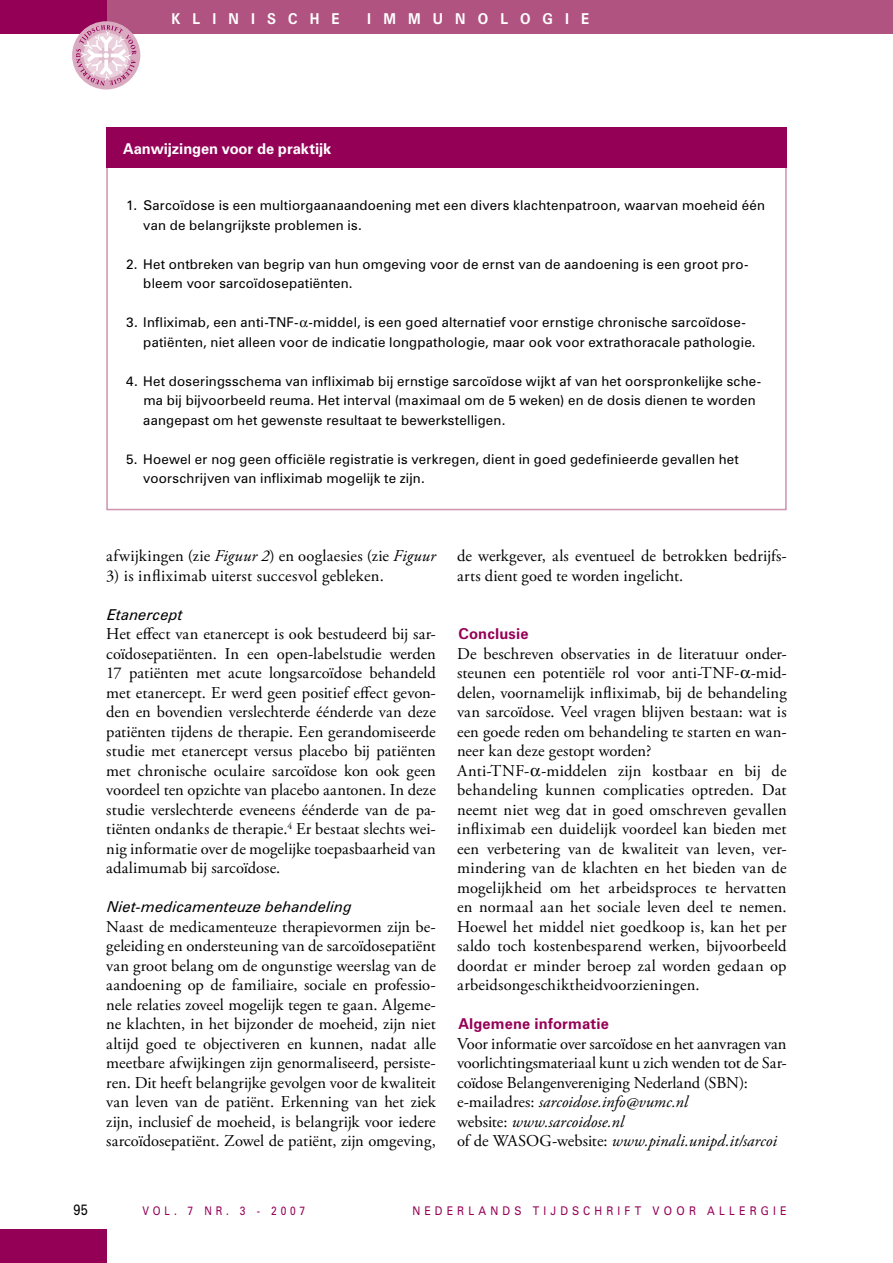
<style>
.page{position:relative;width:893px;height:1263px;background:#fff}
.page>*{position:absolute;margin:0;border:0;box-sizing:border-box;transform-origin:0 0}
.t1{font:16.5px/19.5px "Adobe Garamond Pro";letter-spacing:.005em;color:#000}
.t2{font:italic 15px "Zurich BT";letter-spacing:.005em;color:#000}
.t3{font:700 15px "Zurich BT";color:#950057}
.t4{font:700 15px "Zurich BT";letter-spacing:-.005em;color:#fff}
.t5{font:700 15px "Zurich BT";letter-spacing:.9em;color:#fff;scale:.9 1}
.t6{font:14.85px "Zurich BT";color:#000;scale:.85 1}
.t7{font:13.5px/19.5px "Zurich BT";letter-spacing:.015em;color:#000}
.t8{font:12px "Zurich BT";letter-spacing:.38em;color:#950057;scale:.9 1}
.t9{font:12px "Zurich BT";letter-spacing:.38em;color:#950057;scale:.85 1}
.s1{font-style:italic}
</style>
<div class="page">
<div style="left:0;top:0;width:893px;height:34px;background:#b15380"></div>
<div style="left:0;top:0;width:106px;height:34px;background:#950057"></div>
<div style="left:72px;top:21px;width:68px;height:68px;background:#daaac0;border-radius:50%"></div>
<svg style="left:76px;top:25px;width:60px;height:61px"></svg>
<div style="left:0;top:1229px;width:106px;height:34px;background:#950057"></div>
<div style="left:106px;top:128px;width:681px;height:40px;background:#950057"></div>
<p class="t5" style="left:172px;top:10px;width:188px">Klinische</p>
<p class="t5" style="left:367px;top:10px;width:248px">immunologie</p>
<p class="t4" style="left:123px;top:139px;width:210px">Aanwijzingen voor de praktijk</p>
<p class="t7" style="left:143px;top:195px;width:623px;text-indent:-17px">1. Sarcoïdose is een multiorgaanaandoening met een divers klachtenpatroon, waarvan moeheid één van de belangrijkste problemen is.</p>
<p class="t7" style="left:143px;top:254px;width:607px;text-indent:-17px">2. Het ontbreken van begrip van hun omgeving voor de ernst van de aandoening is een groot pro&shy;bleem voor sarcoïdosepatiënten.</p>
<p class="t7" style="left:143px;top:312px;width:614px;text-indent:-17px">3. I nfliximab, een anti-TNF- -middel, is een goed alternatief voor ernstige chronische sarcoïdose&shy;patiënten, niet alleen voor de indicatie longpathologie, maar ook voor extrathoracale pathologie.</p>
<p class="t7" style="left:143px;top:371px;width:619px;text-indent:-17px">4. Het doseringsschema van infliximab bij ernstige sarcoïdose wijkt af van het oorspronkelijke sche&shy;ma bij bijvoorbeeld reuma. Het interval (maximaal om de 5 weken) en de dosis dienen te worden aangepast om het gewenste resultaat te bewerkstelligen.</p>
<p class="t7" style="left:143px;top:449px;width:597px;text-indent:-17px">5. Hoewel er nog geen officiële registratie is verkregen, dient in goed gedefinieerde gevallen het voorschrijven van infliximab mogelijk te zijn.</p>
<p class="t1" style="left:106px;top:547px;width:331px">afwijkingen (zie <span class="s1">Figuur 2</span>) en ooglaesies (zie <span class="s1">Figuur</span></p>
<p class="t1" style="left:106px;top:566px;width:279px">3) is infliximab uiterst succesvol gebleken.</p>
<p class="t2" style="left:108px;top:605px;width:77px">Etanercept</p>
<p class="t1" style="left:106px;top:625px;width:331px;text-align:justify">Het effect van etanercept is ook bestudeerd bij sar&shy;coïdosepatiënten. In een open-labelstudie werden 17 patiënten met acute longsarcoïdose behandeld met etanercept. Er werd geen positief effect gevon&shy;den en bovendien verslechterde éénderde van deze patiënten tijdens de therapie. Een gerandomiseerde studie met etanercept versus placebo bij patiënten met chronische oculaire sarcoïdose kon ook geen voordeel ten opzichte van placebo aantonen. In deze studie verslechterde eveneens éénderde van de pa&shy;tiënten ondanks de therapie.<sup>4</sup> Er bestaat slechts wei&shy;nig informatie over de mogelijke toepasbaarheid van adalimumab bij sarcoïdose.</p>
<p class="t2" style="left:108px;top:898px;width:246px">Niet-medicamenteuze behandeling</p>
<p class="t1" style="left:106px;top:917px;width:331px;text-align:justify">Naast de medicamenteuze therapievormen zijn be&shy;geleiding en ondersteuning van de sarcoïdosepatiënt van groot belang om de ongunstige weerslag van de aandoening op de familiaire, sociale en professio&shy;nele relaties zoveel mogelijk tegen te gaan. Algeme&shy;ne klachten, in het bijzonder de moeheid, zijn niet altijd goed te objectiveren en kunnen, nadat alle meetbare afwijkingen zijn genormaliseerd, persiste&shy;ren. Dit heeft belangrijke gevolgen voor de kwaliteit van leven van de patiënt. Erkenning van het ziek zijn, inclusief de moeheid, is belangrijk voor iedere sarcoïdosepatiënt. Zowel de patiënt, zijn omgeving,</p>
<p class="t1" style="left:457px;top:547px;width:331px">de werkgever, als eventueel de betrokken bedrijfs&shy;arts dient goed te worden ingelicht.</p>
<p class="t3" style="left:458px;top:625px;width:72px">Conclusie</p>
<p class="t1" style="left:457px;top:644px;width:331px">De beschreven observaties in de literatuur onder&shy;steunen een potentiële rol voor anti-TNF- -mid&shy;delen, voornamelijk infliximab, bij de behandeling van sarcoïdose. Veel vragen blijven bestaan: wat is een goede reden om behandeling te starten en wan&shy;neer kan deze gestopt worden?<br>Anti-TNF- -middelen zijn kostbaar en bij de behandeling kunnen complicaties optreden. Dat neemt niet weg dat in goed omschreven gevallen infliximab een duidelijk voordeel kan bieden met een verbetering van de kwaliteit van leven, ver&shy;mindering van de klachten en het bieden van de mogelijkheid om het arbeidsproces te hervatten en normaal aan het sociale leven deel te nemen.<br>Hoewel het middel niet goedkoop is, kan het per saldo toch kostenbesparend werken, bijvoorbeeld doordat er minder beroep zal worden gedaan op arbeidsongeschiktheidvoorzieningen.</p>
<p class="t3" style="left:458px;top:1015px;width:152px">Algemene informatie</p>
<p class="t1" style="left:457px;top:1034px;width:331px">Voor informatie over sarcoïdose en het aanvragen van voorlichtingsmateriaal kunt u zich wenden tot de Sar&shy;coïdose Belangenvereniging Nederland (SBN): e-mailadres: <span class="s1">sarcoidose.info@vumc.nl<br></span>website: <span class="s1">www.sarcoidose.nl<br></span>of de WASOG-website: <span class="s1">www.pinali.unipd.it/sarcoi</span></p>
<p class="t6" style="left:74px;top:1200px;width:18px">95</p>
<p class="t9" style="left:143px;top:1203px;width:193px">VOL. 7 nr. 3 - 2007</p>
<p class="t8" style="left:412px;top:1203px;width:280px">N ederl ands Tijdschrift voo</p>
<p class="t8" style="left:689px;top:1203px;width:32px">r All</p>
<p class="t8" style="left:739px;top:1203px;width:54px">ergie</p>
</div>
